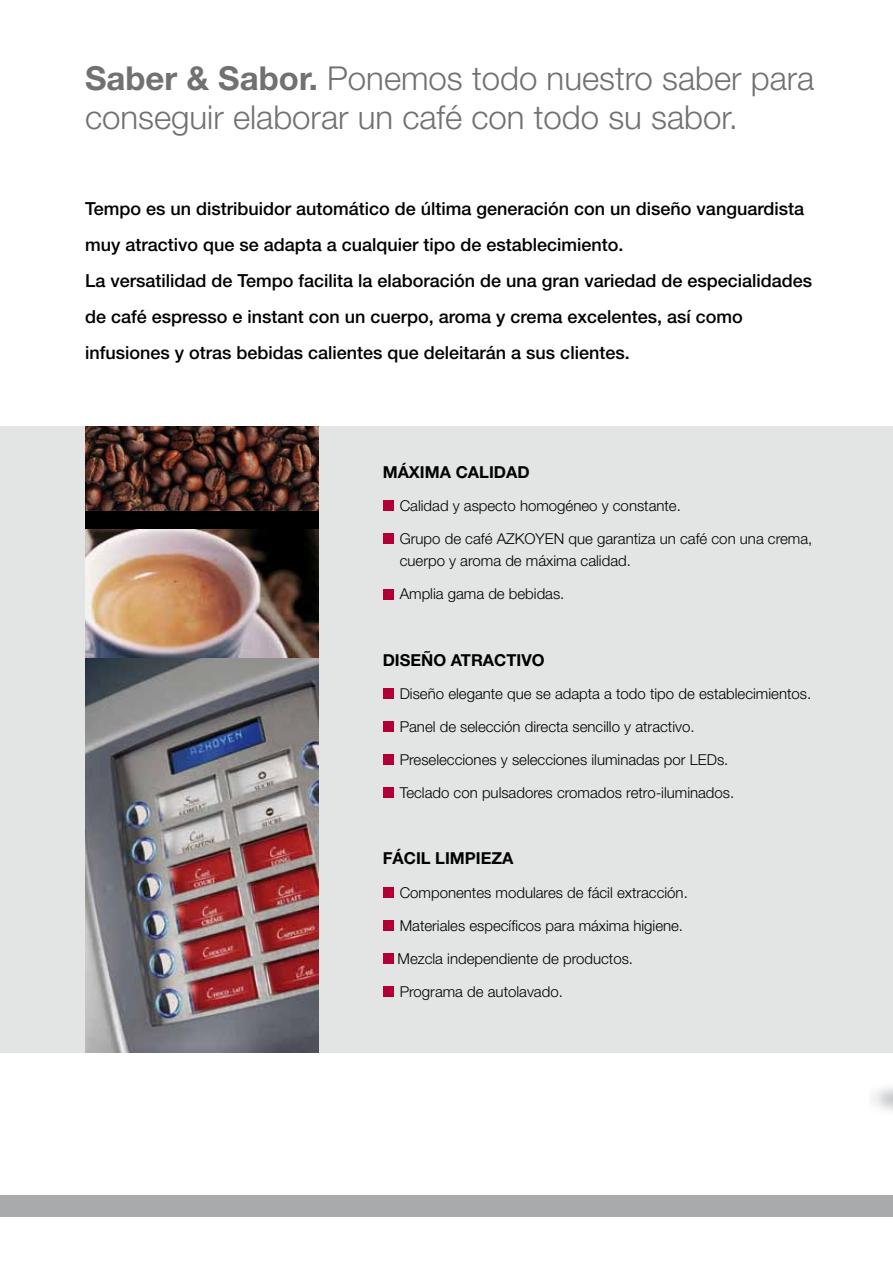
<style>
.page{position:relative;width:893px;height:1263px;background:#fff}
.page>*{position:absolute;margin:0;border:0;box-sizing:border-box;transform-origin:0 0}
.t1{font:300 33px/39.6px "Helvetica Neue";color:#707172}
.t2{font:500 18px/36px "Helvetica Neue";color:#000}
.t3{font:700 16.5px "Helvetica Neue";color:#000}
.t4{font:300 15px/22.5px "Helvetica Neue";color:#000}
.s1{font-weight:700}
</style>
<div class="page">
<div style="left:0;top:426px;width:893px;height:627px;background:#e3e4e4"></div>
<div style="left:85px;top:426px;width:234px;height:108px;background:#000"></div>
<img style="left:85px;top:426px;width:234px;height:84px">
<div style="left:383px;top:500px;width:10px;height:11px;background:#b10035"></div>
<div style="left:383px;top:533px;width:10px;height:11px;background:#b10035"></div>
<div style="left:383px;top:589px;width:10px;height:10px;background:#b10035"></div>
<div style="left:383px;top:688px;width:10px;height:11px;background:#b10035"></div>
<div style="left:383px;top:721px;width:10px;height:11px;background:#b10035"></div>
<div style="left:383px;top:754px;width:10px;height:11px;background:#b10035"></div>
<div style="left:383px;top:787px;width:10px;height:11px;background:#b10035"></div>
<div style="left:383px;top:887px;width:10px;height:10px;background:#b10035"></div>
<div style="left:383px;top:920px;width:10px;height:11px;background:#b10035"></div>
<div style="left:383px;top:953px;width:10px;height:11px;background:#b10035"></div>
<div style="left:383px;top:986px;width:10px;height:11px;background:#b10035"></div>
<div style="left:0;top:1195px;width:893px;height:21px;background:#a9aaac"></div>
<img style="left:85px;top:530px;width:234px;height:128px">
<img style="left:85px;top:658px;width:234px;height:395px">
<h1 class="t1" style="left:85px;top:57px;width:731px"><span class="s1">Saber &amp; Sabor.</span> Ponemos todo nuestro saber para conseguir elaborar un café con todo su sabor.</h1>
<p class="t2" style="left:85px;top:191px;width:729px">Tempo es un distribuidor automático de última generación con un diseño vanguardista muy atractivo que se adapta a cualquier tipo de establecimiento.<br>La versatilidad de Tempo facilita la elaboración de una gran variedad de especialidades de café espresso e instant con un cuerpo, aroma y crema excelentes, así como infusiones y otras bebidas calientes que deleitarán a sus clientes.</p>
<p class="t3" style="left:383px;top:461px;width:148px">MÁXIMA CALIDAD</p>
<p class="t4" style="left:400px;top:494px;width:283px">Calidad y aspecto homogéneo y constante.</p>
<p class="t4" style="left:400px;top:527px;width:414px">Grupo de café AZKOYEN que garantiza un café con una crema, cuerpo y aroma de máxima calidad.</p>
<p class="t4" style="left:400px;top:582px;width:166px">Amplia gama de bebidas.</p>
<p class="t3" style="left:383px;top:650px;width:163px">DISEÑO ATRACTIVO</p>
<p class="t4" style="left:400px;top:682px;width:413px">Diseño elegante que se adapta a todo tipo de establecimientos.</p>
<p class="t4" style="left:400px;top:715px;width:296px">Panel de selección directa sencillo y atractivo.</p>
<p class="t4" style="left:400px;top:748px;width:330px">Preselecciones y selecciones iluminadas por LEDs.</p>
<p class="t4" style="left:400px;top:781px;width:336px">Teclado con pulsadores cromados retro-iluminados.</p>
<p class="t3" style="left:383px;top:848px;width:132px">FÁCIL LIMPIEZA</p>
<p class="t4" style="left:400px;top:881px;width:290px">Componentes modulares de fácil extracción.</p>
<p class="t4" style="left:400px;top:914px;width:285px">Materiales específicos para máxima higiene.</p>
<p class="t4" style="left:397px;top:947px;width:237px">Mezcla independiente de productos.</p>
<p class="t4" style="left:400px;top:980px;width:165px">Programa de autolavado.</p>
</div>
